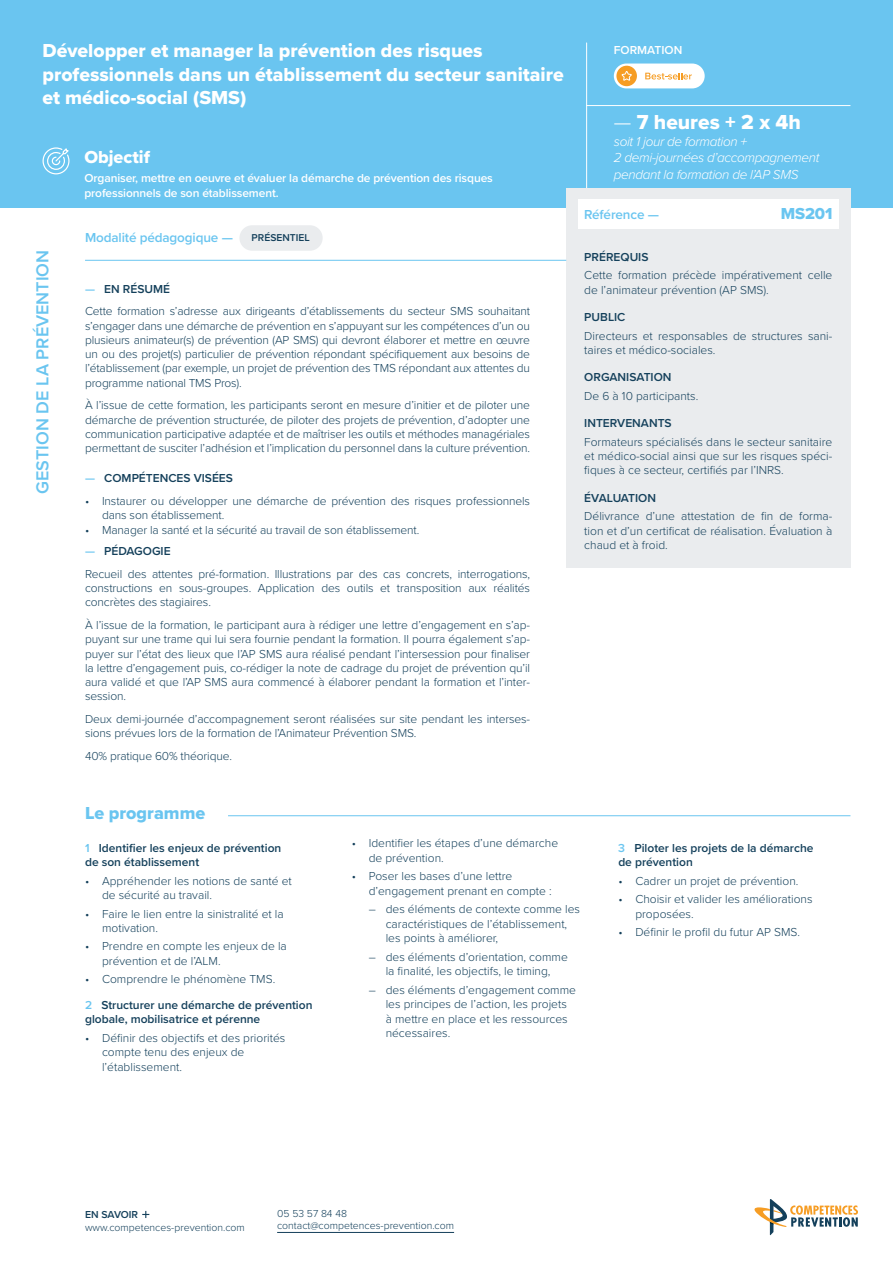
<style>
.page{position:relative;width:893px;height:1263px;background:#fff}
.page>*{position:absolute;margin:0;border:0;box-sizing:border-box;transform-origin:0 0}
.t1{font:21px "Proxima Nova Extrabld";color:#fff}
.t2{font:19.5px/23.4px "Proxima Nova Extrabld";color:#fff}
.t3{font:600 18px "Proxima Nova";color:#6ac5f0}
.t4{font:18px "Proxima Nova Extrabld";color:#6ac5f0}
.t5{font:18px "Proxima Nova Extrabld";color:#fff}
.t6{font:16.5px "Proxima Nova Extrabld";letter-spacing:-.01em;color:#6ac5f0}
.t7{font:italic 300 13.5px/16.5px "Proxima Nova";letter-spacing:-.025em;color:#fff}
.t8{font:600 13.5px "Proxima Nova";letter-spacing:-.01em;color:#6ac5f0}
.t9{font:300 12px/14.2px "Proxima Nova";color:#14405b}
.t10{font:600 12px/14.4px "Proxima Nova";color:#14405b}
.t11{font:600 12px/14.4px "Proxima Nova";letter-spacing:-.01em;color:#fff}
.t12{font:300 10.5px/12.6px "Proxima Nova";color:#14405b}
.t13{font:600 10.5px "Proxima Nova";letter-spacing:-.005em;color:#14405b}
.t14{font:600 10.35px "Proxima Nova";color:#14405b}
.s1{font-weight:600;color:#6ac5f0}
.s2{font-weight:600}
.s3{color:#6ac5f0}
.s4{font-family:"Proxima Nova";font-weight:300}
.s5{font-weight:300}
</style>
<div class="page">
<div style="left:0;top:0;width:893px;height:207px;background:#6ac5f0"></div>
<hr style="left:586px;top:43px;width:1px;height:146px;background:#fff">
<hr style="left:586px;top:105px;width:264px;height:1px;background:#fff">
<hr style="left:228px;top:815px;width:622px;height:1px;background:#6ac5f0">
<div style="left:566px;top:188px;width:284px;height:379px;background:#eaecee"></div>
<div style="left:578px;top:200px;width:261px;height:29px;background:#fff"></div>
<hr style="left:85px;top:260px;width:481px;height:1px;background:#6ac5f0">
<div style="left:239px;top:225px;width:84px;height:26px;background:#eaecee;border-radius:13px"></div>
<svg style="left:43px;top:147px;width:27px;height:28px"></svg>
<div style="left:614px;top:64px;width:91px;height:24px;background:#fff;border-radius:12px"></div>
<svg style="left:645px;top:73px;width:47px;height:7px"></svg>
<div style="left:616px;top:66px;width:21px;height:20px;background:#f69d24;border-radius:50%"></div>
<svg style="left:621px;top:71px;width:11px;height:10px"></svg>
<svg style="left:142px;top:1211px;width:7px;height:7px"></svg>
<hr style="left:277px;top:1232px;width:177px;height:1px;background:#14405b">
<svg style="left:754px;top:1199px;width:104px;height:36px"></svg>
<h2 class="t2" style="left:43px;top:40px;width:523px">Développer et manager la prévention des risques professionnels dans un établissement du secteur sanitaire et médico-social (SMS)</h2>
<p class="t11" style="left:614px;top:43px;width:70px">FORMATION</p>
<h3 class="t3" style="left:33px;top:494px;width:245px;rotate:-90deg">GESTION DE LA PRÉVENTION</h3>
<h3 class="t5" style="left:84px;top:150px;width:67px">Objectif</h3>
<p class="t11" style="left:84px;top:171px;width:410px">Organiser, mettre en oeuvre et évaluer la démarche de prévention des risques professionnels de son établissement.</p>
<p class="t8" style="left:85px;top:230px;width:149px">Modalité pédagogique —</p>
<p class="t14" style="left:252px;top:232px;width:60px">PRÉSENTIEL</p>
<p class="t9" style="left:85px;top:277px;width:447px;line-height:22.8px"><span class="s1">—</span> <span class="s2">EN RÉSUMÉ<br></span>Cette formation s’adresse aux dirigeants d’établissements du secteur SMS souhaitant</p>
<p class="t9" style="left:85px;top:318px;width:447px;text-align:justify">s’engager dans une démarche de prévention en s’appuyant sur les compétences d’un ou plusieurs animateur(s) de prévention (AP SMS) qui devront élaborer et mettre en œuvre un ou des projet(s) particulier de prévention répondant spécifiquement aux besoins de l’établissement (par exemple, un projet de prévention des TMS répondant aux attentes du programme national TMS Pros).</p>
<p class="t9" style="left:85px;top:398px;width:447px;text-align:justify">À l’issue de cette formation, les participants seront en mesure d’initier et de piloter une démarche de prévention structurée, de piloter des projets de prévention, d’adopter une communication participative adaptée et de maîtriser les outils et méthodes managériales permettant de susciter l’adhésion et l’implication du personnel dans la culture prévention.</p>
<p class="t10" style="left:85px;top:471px;width:149px"><span class="s3">—</span> COMPÉTENCES VISÉES</p>
<p class="t9" style="left:102px;top:494px;width:430px;text-indent:-17px">• Instaurer ou développer une démarche de prévention des risques professionnels dans son établissement.</p>
<p class="t9" style="left:85px;top:522px;width:336px">• Manager la santé et la sécurité au travail de son établissement.</p>
<p class="t9" style="left:85px;top:540px;width:447px;line-height:22.8px"><span class="s1">—</span> <span class="s2">PÉDAGOGIE<br></span>Recueil des attentes pré-formation. Illustrations par des cas concrets, interrogations,</p>
<p class="t9" style="left:85px;top:581px;width:447px">constructions en sous-groupes. Application des outils et transposition aux réalités concrètes des stagiaires.</p>
<p class="t9" style="left:85px;top:618px;width:447px;text-align:justify">À l’issue de la formation, le participant aura à rédiger une lettre d’engagement en s’ap&shy;puyant sur une trame qui lui sera fournie pendant la formation. Il pourra également s’ap&shy;puyer sur l’état des lieux que l’AP SMS aura réalisé pendant l’intersession pour finaliser la lettre d’engagement puis, co-rédiger la note de cadrage du projet de prévention qu’il aura validé et que l’AP SMS aura commencé à élaborer pendant la formation et l’inter&shy;session.</p>
<p class="t9" style="left:85px;top:712px;width:447px">Deux demi-journée d’accompagnement seront réalisées sur site pendant les interses&shy;sions prévues lors de la formation de l’Animateur Prévention SMS.</p>
<p class="t9" style="left:85px;top:749px;width:148px">40% pratique 60% théorique.</p>
<h3 class="t4" style="left:85px;top:806px;width:122px">Le programme</h3>
<h1 class="t1" style="left:614px;top:113px;width:189px"><span class="s4">—</span> 7 heures + 2 x 4h</h1>
<p class="t7" style="left:614px;top:134px;width:207px">soit 1 jour de formation +<br>2 demi-journées d’accompagnement pendant la formation de l’AP SMS</p>
<p class="t8" style="left:584px;top:207px;width:76px">Référence —</p>
<h3 class="t6" style="left:781px;top:207px;width:53px">MS201</h3>
<p class="t10" style="left:584px;top:249px;width:66px">PRÉREQUIS</p>
<p class="t9" style="left:584px;top:268px;width:250px">Cette formation précède impérativement celle de l’animateur prévention (AP SMS).</p>
<p class="t10" style="left:584px;top:310px;width:43px">PUBLIC</p>
<p class="t9" style="left:584px;top:328px;width:250px">Directeurs et responsables de structures sani&shy;taires et médico-sociales.</p>
<p class="t10" style="left:584px;top:370px;width:89px">ORGANISATION</p>
<p class="t9" style="left:584px;top:389px;width:116px">De 6 à 10 participants.</p>
<p class="t10" style="left:584px;top:416px;width:89px">INTERVENANTS</p>
<p class="t9" style="left:584px;top:434px;width:250px;text-align:justify">Formateurs spécialisés dans le secteur sanitaire et médico-social ainsi que sur les risques spéci&shy;fiques à ce secteur, certifiés par l’INRS.</p>
<p class="t10" style="left:584px;top:490px;width:73px">ÉVALUATION</p>
<p class="t9" style="left:584px;top:509px;width:250px;text-align:justify">Délivrance d’une attestation de fin de forma&shy;tion et d’un certificat de réalisation. Évaluation à chaud et à froid.</p>
<p class="t10" style="left:85px;top:841px;width:198px"><span class="s3">1</span> Identifier les enjeux de prévention de son établissement</p>
<p class="t9" style="left:102px;top:874px;width:191px;text-indent:-17px">• Appréhender les notions de santé et de sécurité au travail.</p>
<p class="t9" style="left:102px;top:906px;width:183px;text-indent:-17px">• Faire le lien entre la sinistralité et la motivation.</p>
<p class="t9" style="left:102px;top:939px;width:186px;text-indent:-17px">• Prendre en compte les enjeux de la prévention et de l’ALM.</p>
<p class="t10" style="left:85px;top:966px;width:229px;line-height:25.8px"><span class="s5">• Comprendre le phénomène TMS.<br></span><span class="s3">2</span> Structurer une démarche de prévention</p>
<p class="t10" style="left:85px;top:1012px;width:177px">globale, mobilisatrice et pérenne</p>
<p class="t9" style="left:102px;top:1031px;width:185px;text-indent:-17px">• Définir des objectifs et des priorités compte tenu des enjeux de l’établissement.</p>
<p class="t9" style="left:369px;top:836px;width:191px;text-indent:-17px">• Identifier les étapes d’une démarche de prévention.</p>
<p class="t9" style="left:369px;top:869px;width:185px;text-indent:-17px">• Poser les bases d’une lettre d’engagement prenant en compte :</p>
<p class="t9" style="left:386px;top:902px;width:196px;text-indent:-17px">– des éléments de contexte comme les caractéristiques de l’établissement, les points à améliorer,</p>
<p class="t9" style="left:369px;top:949px;width:201px;text-align:center">– des éléments d’orientation, comme la finalité, les objectifs, le timing,</p>
<p class="t9" style="left:386px;top:982px;width:192px;text-indent:-17px">– des éléments d’engagement comme les principes de l’action, les projets à mettre en place et les ressources nécessaires.</p>
<p class="t10" style="left:618px;top:841px;width:197px"><span class="s3">3</span> Piloter les projets de la démarche de prévention</p>
<p class="t9" style="left:618px;top:874px;width:182px">• Cadrer un projet de prévention.</p>
<p class="t9" style="left:635px;top:892px;width:179px;text-indent:-17px">• Choisir et valider les améliorations proposées.</p>
<p class="t9" style="left:618px;top:925px;width:183px">• Définir le profil du futur AP SMS.</p>
<p class="t13" style="left:85px;top:1209px;width:55px">EN SAVOIR</p>
<p class="t12" style="left:85px;top:1221px;width:161px">www.competences-prevention.com</p>
<p class="t12" style="left:277px;top:1207px;width:178px">05 53 57 84 48 contact@competences-prevention.com</p>
</div>
